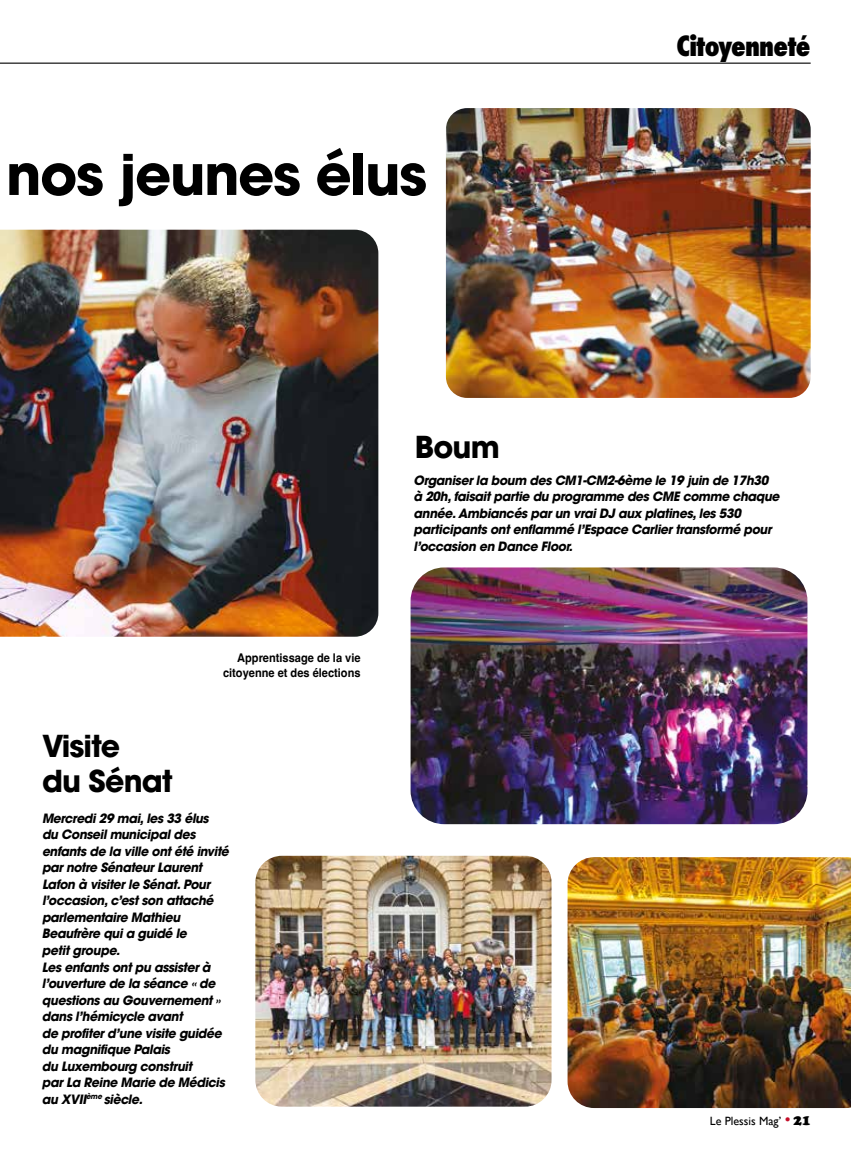
<style>
.page{position:relative;width:851px;height:1149px;background:#fff}
.page>*{position:absolute;margin:0;border:0;box-sizing:border-box;transform-origin:0 0}
.t1{font:700 55.5px "ITC Avant Garde Pro";letter-spacing:-.025em;color:#000}
.t2{font:700 30px/34.5px "ITC Avant Garde Pro";letter-spacing:-.03em;color:#000}
.t3{font:800 condensed 27px "Futura";letter-spacing:-.03em;color:#000}
.t4{font:italic 700 12.75px/16.5px "ITC Avant Garde Pro";color:#000}
.t5{font:700 12px/15px "Helvetica";color:#000;text-align:right;scale:.92 1}
.t6{font:12px "Gill Sans";color:#000}
.s1{font-size:16.5px;color:#c40e29}
.s2{font-family:"Cooper Black Std";font-size:15px}
</style>
<div class="page">
<hr style="left:0;top:63px;width:810px;height:1px;background:#000">
<img style="left:255px;top:855px;width:296px;height:251px">
<img style="left:567px;top:857px;width:283px;height:250px">
<img style="left:410px;top:567px;width:397px;height:256px">
<img style="left:0;top:230px;width:378px;height:406px">
<img style="left:446px;top:108px;width:364px;height:290px">
<h1 class="t1" style="left:6px;top:137px;width:422px">nos jeunes élus</h1>
<h3 class="t3" style="left:676px;top:27px;width:136px">Citoyenneté</h3>
<p class="t5" style="left:223px;top:652px;width:151px">Apprentissage de la vie citoyenne et des élections</p>
<h2 class="t2" style="left:42px;top:728px;width:132px">Visite<br>du Sénat</h2>
<p class="t4" style="left:42px;top:809px;width:191px">Mercredi29 mai,les33 élus du Conseilmunicipaldes enfantsde la ville ontété invité parnotre SénateurLaurent<br>Lafon à visiterle Sénat.Pour l’occasion,c’estson attaché parlementaire Mathieu<br>Beaufrère quia guidé le petitgroupe.<br>Lesenfantsontpu assisterà l’ouverture de la séance «de questionsau Gouvernement» dansl’hémicycle avant<br>de profiterd’une visite guidée du magnifique Palais<br>du Luxembourg construit parLa Reine Marie de Médicis au XVII<sup>ème</sup> siècle.</p>
<h2 class="t2" style="left:415px;top:429px;width:86px">Boum</h2>
<p class="t4" style="left:413px;top:471px;width:370px">Organiserla boum desCM1-CM2-6ème le 19 juin de 17h30 à 20h,faisaitpartie du programme desCMEcomme chaque année.Ambiancésparun vraiDJ aux platines,les530 participantsontenflammé l’Espace Carliertransformé pour l’occasion en Dance Floor.</p>
<p class="t6" style="left:709px;top:1113px;width:102px">Le Plessis Mag’ <span class="s1">•</span> <span class="s2">21</span></p>
</div>
